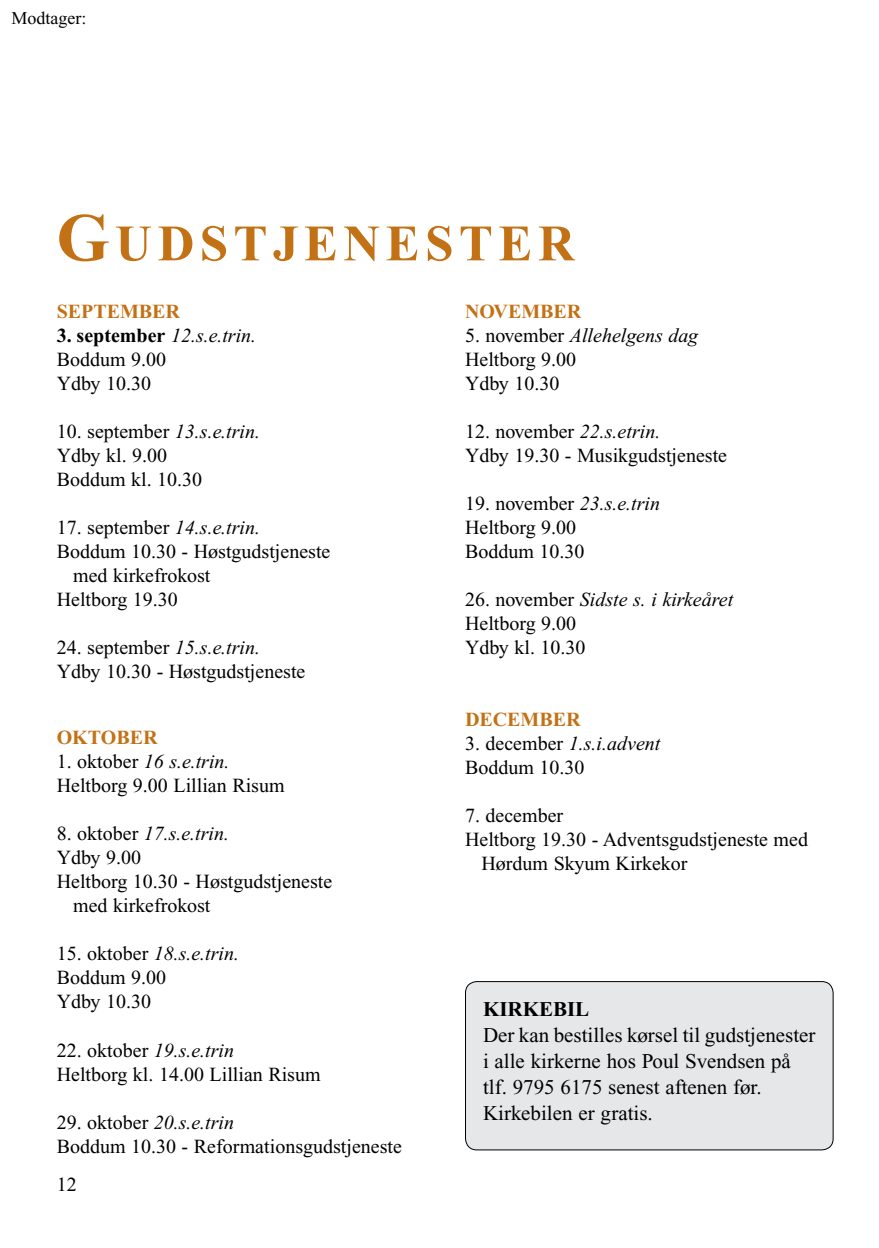
<style>
.page{position:relative;width:879px;height:1248px;background:#fff}
.page>*{position:absolute;margin:0;border:0;box-sizing:border-box;transform-origin:0 0}
.t1{font:700 51px "Times New Roman PS Std";letter-spacing:.105em;color:#c37115}
.t2{font:21px/26px "Times New Roman PS Std";color:#000}
.t3{font:700 21px "Times New Roman PS Std";color:#000}
.t4{font:20px/24px "Times New Roman PS Std";color:#000}
.t5{font:700 20px "Times New Roman PS Std";color:#c37115}
.t6{font:italic 20px "Times New Roman PS Std";color:#000}
.t7{font:18px "Times New Roman PS Std";color:#000}
.s1{font-size:68px}
.s2{font-weight:700}
.s3{font-style:italic}
.s4{font-style:normal}
</style>
<div class="page">
<div style="left:465px;top:981px;width:368px;height:168px;background:#e6e7e8;border-radius:11px"></div>
<div style="left:465px;top:981px;width:368px;height:169px;border:1px solid #000;border-radius:11px"></div>
<p class="t7" style="left:11px;top:8px;width:76px">Modtager:</p>
<h1 class="t1" style="left:57px;top:215px;width:519px"><span class="s1">G</span>UDSTJENESTER</h1>
<p class="t5" style="left:57px;top:300px;width:125px">SEPTEMBER</p>
<p class="t4" style="left:57px;top:323px;width:201px"><span class="s2">3. september</span> <span class="s3">12.s.e.trin.<br></span>Boddum 9.00<br>Ydby 10.30</p>
<p class="t4" style="left:57px;top:419px;width:205px">10. september <span class="s3">13.s.e.trin.<br></span>Ydby kl. 9.00<br>Boddum kl. 10.30</p>
<p class="t4" style="left:57px;top:515px;width:205px">17. september <span class="s3">14.s.e.trin.</span></p>
<p class="t4" style="left:57px;top:539px;width:275px">Boddum 10.30 - Høstgudstjeneste</p>
<p class="t4" style="left:73px;top:563px;width:139px">med kirkefrokost</p>
<p class="t4" style="left:57px;top:587px;width:123px">Heltborg 19.30</p>
<p class="t4" style="left:57px;top:635px;width:250px">24. september <span class="s3">15.s.e.trin.<br></span>Ydby 10.30 - Høstgudstjeneste</p>
<p class="t5" style="left:57px;top:726px;width:102px">OKTOBER</p>
<p class="t4" style="left:57px;top:749px;width:229px">1. oktober <span class="s3">16 s.e.trin.<br></span>Heltborg 9.00 Lillian Risum</p>
<p class="t6" style="left:57px;top:823px;width:174px"><span class="s4">8. oktober</span> 17.s.e.trin.</p>
<p class="t4" style="left:57px;top:845px;width:86px">Ydby 9.00</p>
<p class="t4" style="left:57px;top:869px;width:277px">Heltborg 10.30 - Høstgudstjeneste</p>
<p class="t4" style="left:73px;top:893px;width:139px">med kirkefrokost</p>
<p class="t4" style="left:57px;top:941px;width:184px">15. oktober <span class="s3">18.s.e.trin.<br></span>Boddum 9.00<br>Ydby 10.30</p>
<p class="t4" style="left:57px;top:1037px;width:265px">22. oktober <span class="s3">19.s.e.trin<br></span>Heltborg kl. 14.00 Lillian Risum</p>
<p class="t4" style="left:57px;top:1109px;width:347px">29. oktober <span class="s3">20.s.e.trin<br></span>Boddum 10.30 - Reformationsgudstjeneste</p>
<p class="t4" style="left:57px;top:1172px;width:21px">12</p>
<p class="t5" style="left:465px;top:300px;width:118px">NOVEMBER</p>
<p class="t4" style="left:465px;top:323px;width:234px">5. november <span class="s3">Allehelgens dag<br></span>Heltborg 9.00<br>Ydby 10.30</p>
<p class="t4" style="left:465px;top:419px;width:264px">12. november <span class="s3">22.s.etrin.<br></span>Ydby 19.30 - Musikgudstjeneste</p>
<p class="t4" style="left:465px;top:491px;width:197px">19. november <span class="s3">23.s.e.trin<br></span>Heltborg 9.00<br>Boddum 10.30</p>
<p class="t4" style="left:465px;top:587px;width:270px">26. november <span class="s3">Sidste s. i kirkeåret<br></span>Heltborg 9.00<br>Ydby kl. 10.30</p>
<p class="t5" style="left:465px;top:708px;width:117px">DECEMBER</p>
<p class="t4" style="left:465px;top:731px;width:197px">3. december <span class="s3">1.s.i.advent<br></span>Boddum 10.30</p>
<p class="t4" style="left:465px;top:803px;width:100px">7. december</p>
<p class="t4" style="left:465px;top:827px;width:344px">Heltborg 19.30 - Adventsgudstjeneste med</p>
<p class="t4" style="left:481px;top:851px;width:207px">Hørdum Skyum Kirkekor</p>
<p class="t3" style="left:483px;top:997px;width:108px">Kirkebil</p>
<p class="t2" style="left:483px;top:1021px;width:334px">Der kan bestilles kørsel til gudstjenester i alle kirkerne hos Poul Svendsen på tlf. 9795 6175 senest aftenen før.<br>Kirkebilen er gratis.</p>
</div>
